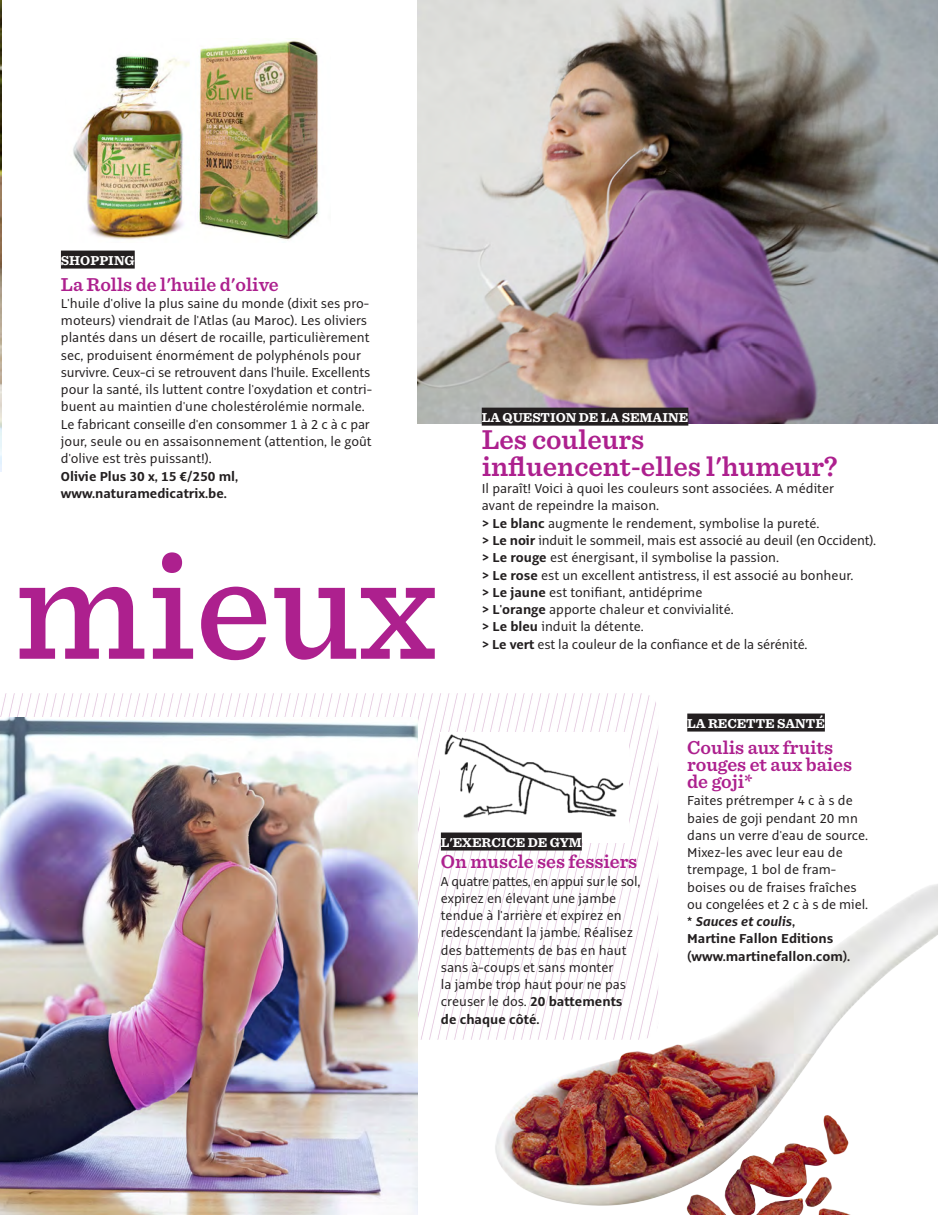
<style>
.page{position:relative;width:938px;height:1215px;background:#fff}
.page>*{position:absolute;margin:0;border:0;box-sizing:border-box;transform-origin:0 0}
.t1{font:500 154.65px "Sentinel";color:#ad208e}
.t2{font:600 28.5px/27px "Sentinel";color:#ad208e}
.t3{font:600 19.5px/17.2px "Sentinel";color:#ad208e}
.t4{font:14.25px/17.2px "Alto";color:#231f20}
.t5{font:700 14.25px/17.2px "Alto";color:#231f20}
.t6{font:700 13.5px "Sentinel";color:#fff}
.s1{font-weight:700}
.s2{font-weight:700;font-style:italic}
</style>
<div class="page">
<img style="left:429px;top:884px;width:509px;height:330px">
<img style="left:418px;top:0;width:520px;height:423px">
<img style="left:0;top:2px;width:1px;height:469px">
<img style="left:0;top:693px;width:658px;height:346px">
<img style="left:0;top:717px;width:418px;height:497px">
<img style="left:73px;top:40px;width:246px;height:200px">
<div style="left:482px;top:407px;width:206px;height:18px;background:#231f20"></div>
<div style="left:687px;top:713px;width:138px;height:18px;background:#231f20"></div>
<div style="left:61px;top:250px;width:74px;height:18px;background:#231f20"></div>
<img style="left:441px;top:732px;width:188px;height:110px">
<div style="left:441px;top:832px;width:141px;height:18px;background:#231f20"></div>
<p class="t6" style="left:61px;top:250px;width:75px">SHOPPING</p>
<h3 class="t3" style="left:61px;top:274px;width:219px">La Rolls de l'huile d'olive</h3>
<p class="t4" style="left:61px;top:294px;width:313px">L'huile d'olive la plus saine du monde (dixit ses pro&shy;moteurs) viendrait de l'Atlas (au Maroc). Les oliviers plantés dans un désert de rocaille, particulièrement sec, produisent énormément de polyphénols pour survivre. Ceux-ci se retrouvent dans l'huile. Excellents pour la santé, ils luttent contre l'oxydation et contri&shy;buent au maintien d'une cholestérolémie normale.<br>Le fabricant conseille d'en consommer 1 à 2 c à c par jour, seule ou en assaisonnement (attention, le goût d'olive est très puissant!).</p>
<p class="t5" style="left:61px;top:467px;width:179px">Olivie Plus 30 x, 15 €/250 ml, www.naturamedicatrix.be.</p>
<h1 class="t1" style="left:14px;top:489px;width:424px">mieux</h1>
<p class="t6" style="left:482px;top:406px;width:208px">LA QUESTION DE LA SEMAINE</p>
<h2 class="t2" style="left:482px;top:424px;width:357px">Les couleurs influencent-elles l'humeur?</h2>
<p class="t4" style="left:482px;top:479px;width:396px">Il paraît! Voici à quoi les couleurs sont associées. A méditer<br>avant de repeindre la maison.<br><span class="s1">&gt; Le blanc</span> augmente le rendement, symbolise la pureté.<br><span class="s1">&gt; Le noir</span> induit le sommeil, mais est associé au deuil (en Occident). <span class="s1">&gt; Le rouge</span> est énergisant, il symbolise la passion.<br><span class="s1">&gt; Le rose</span> est un excellent antistress, il est associé au bonheur.<br><span class="s1">&gt; Le jaune</span> est tonifiant, antidéprime<br><span class="s1">&gt; L'orange</span> apporte chaleur et convivialité.<br><span class="s1">&gt; Le bleu</span> induit la détente.<br><span class="s1">&gt; Le vert</span> est la couleur de la confiance et de la sérénité.</p>
<p class="t6" style="left:441px;top:831px;width:142px">L'EXERCICE DE GYM</p>
<h3 class="t3" style="left:441px;top:852px;width:198px">On muscle ses fessiers</h3>
<p class="t4" style="left:441px;top:872px;width:201px">A quatre pattes, en appui sur le sol, expirez en élevant une jambe tendue à l'arrière et expirez en redescendant la jambe. Réalisez des battements de bas en haut sans à-coups et sans monter<br>la jambe trop haut pour ne pas creuser le dos. <span class="s1">20 battements de chaque côté.</span></p>
<p class="t6" style="left:687px;top:712px;width:139px">LA RECETTE SANTÉ</p>
<h3 class="t3" style="left:687px;top:737px;width:166px">Coulis aux fruits rouges et aux baies de goji*</h3>
<p class="t4" style="left:687px;top:791px;width:182px">Faites prétremper 4 c à s de baies de goji pendant 20 mn dans un verre d'eau de source.<br>Mixez-les avec leur eau de trempage, 1 bol de fram&shy;boises ou de fraises fraîches ou congelées et 2 c à s de miel. <span class="s1">*</span> <span class="s2">Sauces et coulis</span><span class="s1">,<br>Martine Fallon Editions (www.martinefallon.com).</span></p>
</div>
